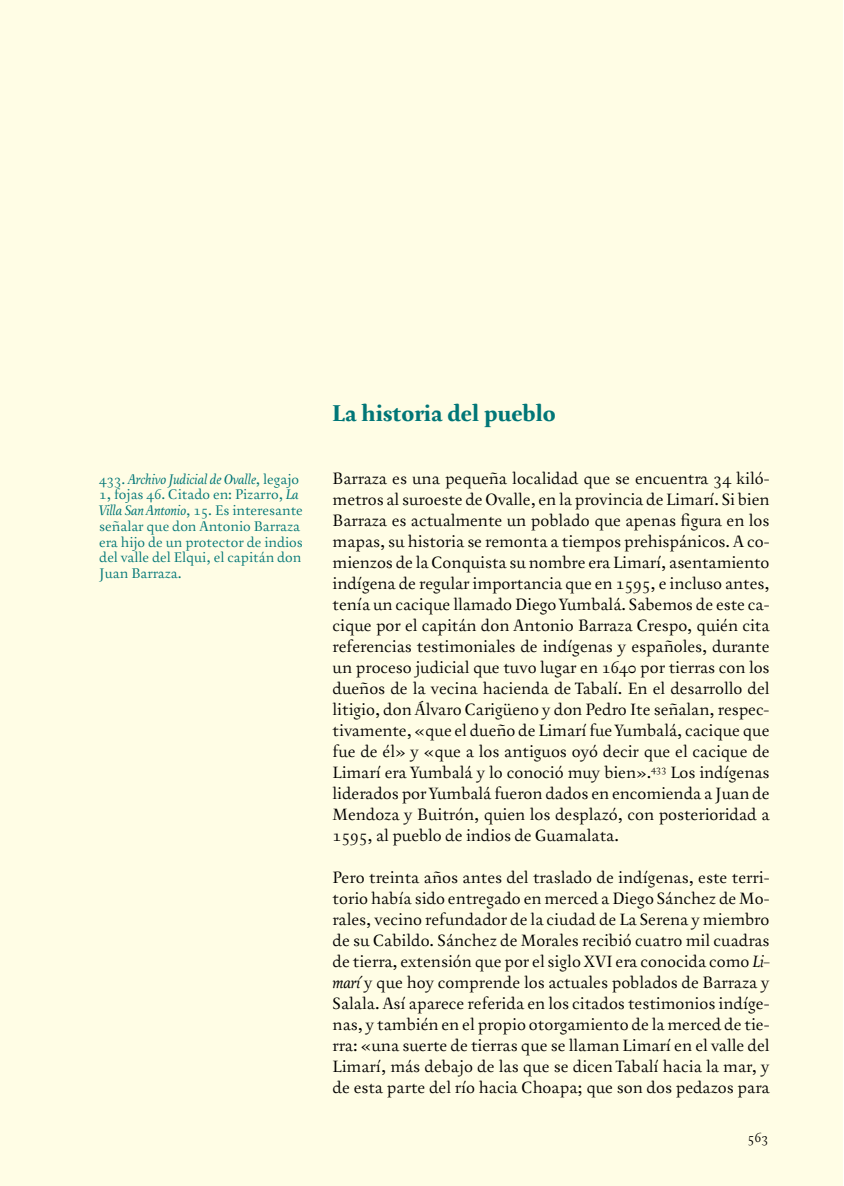
<style>
.page{position:relative;width:844px;height:1186px;background:#fff}
.page>*{position:absolute;margin:0;border:0;box-sizing:border-box;transform-origin:0 0}
.t1{font:700 24.5px "Australis Pro";color:#007785}
.t2{font:17.5px/21px "Australis Pro";color:#000;text-align:justify}
.t3{font:14.88px/15.8px "Australis Pro";color:#007785}
.t4{font:italic 14.88px "Australis";color:#007785}
.t5{font:14px "Australis Pro";color:#000}
.s1{font-family:"Australis Pro";font-style:normal}
.s2{font-family:"Australis";font-style:italic}
</style>
<div class="page">
<div style="left:0;top:1px;width:842px;height:1185px;background:#fffde5"></div>
<p class="t4" style="left:99px;top:471px;width:201px"><span class="s1">433.</span> Archivo Judicial de Ovalle<span class="s1">, legajo</span></p>
<p class="t3" style="left:99px;top:487px;width:205px">1, fojas 46. Citado en: Pizarro, <span class="s2">La<br>Villa San Antonio</span>, 15. Es interesante señalar que don Antonio Barraza era hijo de un protector de indios del valle del Elqui, el capitán don<br>Juan Barraza.</p>
<h1 class="t1" style="left:332px;top:399px;width:224px">La historia del pueblo</h1>
<p class="t2" style="left:332px;top:468px;width:438px">Barraza es una pequeña localidad que se encuentra 34 kiló&shy;metros al suroeste de Ovalle, en la provincia de Limarí. Si bien Barraza es actualmente un poblado que apenas figura en los mapas, su historia se remonta a tiempos prehispánicos. A co&shy;mienzos de la Conquista su nombre era Limarí, asentamiento indígena de regular importancia que en 1595, e incluso antes, tenía un cacique llamado Diego Yumbalá. Sabemos de este ca&shy;cique por el capitán don Antonio Barraza Crespo, quién cita referencias testimoniales de indígenas y españoles, durante un proceso judicial que tuvo lugar en 1640 por tierras con los dueños de la vecina hacienda de Tabalí. En el desarrollo del litigio, don Álvaro Carigüeno y don Pedro Ite señalan, respec&shy;tivamente, «que el dueño de Limarí fue Yumbalá, cacique que fue de él» y «que a los antiguos oyó decir que el cacique de Limarí era Yumbalá y lo conoció muy bien».<sup>433</sup> Los indígenas liderados por Yumbalá fueron dados en encomienda a Juan de Mendoza y Buitrón, quien los desplazó, con posterioridad a 1595, al pueblo de indios de Guamalata.</p>
<p class="t2" style="left:332px;top:867px;width:438px">Pero treinta años antes del traslado de indígenas, este terri&shy;torio había sido entregado en merced a Diego Sánchez de Mo&shy;rales, vecino refundador de la ciudad de La Serena y miembro de su Cabildo. Sánchez de Morales recibió cuatro mil cuadras de tierra, extensión que por el siglo XVI era conocida como <span class="s2">Li&shy;marí</span> y que hoy comprende los actuales poblados de Barraza y Salala. Así aparece referida en los citados testimonios indíge&shy;nas, y también en el propio otorgamiento de la merced de tie&shy;rra: «una suerte de tierras que se llaman Limarí en el valle del Limarí, más debajo de las que se dicen Tabalí hacia la mar, y de esta parte del río hacia Choapa; que son dos pedazos para</p>
<p class="t5" style="left:747px;top:1130px;width:23px">563</p>
</div>
